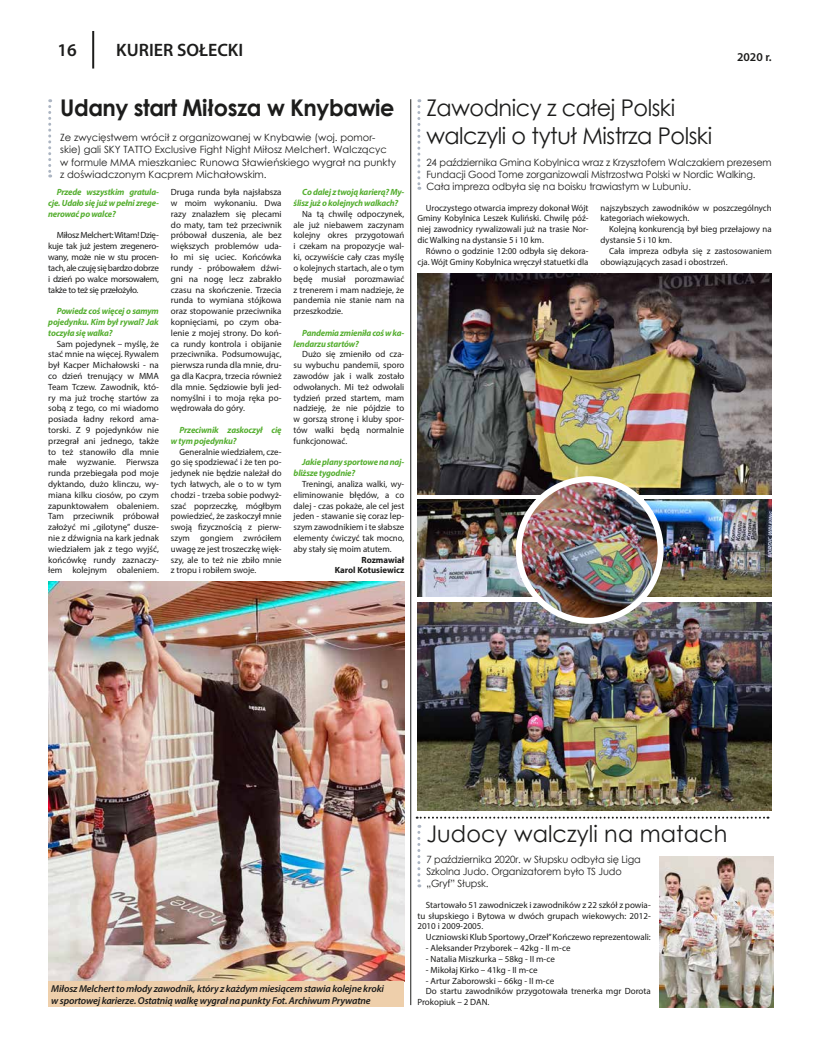
<style>
.page{position:relative;width:820px;height:1049px;background:#fff}
.page>*{position:absolute;margin:0;border:0;box-sizing:border-box;transform-origin:0 0}
.t1{font:23px/27.6px "Century Gothic";letter-spacing:-.02em;color:#1c1c1b}
.t2{font:700 23px "Century Gothic";letter-spacing:-.02em;color:#1c1c1b}
.t3{font:23px "Century Gothic";letter-spacing:.005em;color:#1c1c1b}
.t4{font:600 18px "Myriad Pro";color:#1c1c1b}
.t5{font:600 12px "Myriad Pro";color:#1c1c1b}
.t6{font:10px/12px "Century Gothic";letter-spacing:-.01em;color:#1c1c1b}
.t7{font:italic 600 10px/12px "Myriad Pro";letter-spacing:-.015em;color:#1c1c1b}
.t8{font:9px/10.8px "Myriad Pro";color:#1c1c1b;text-align:justify}
.t9{font:italic 700 9px/10.8px "Myriad Pro";letter-spacing:-.02em;color:#56af31}
.t10{font:700 9px/10.8px "Myriad Pro";color:#1c1c1b;text-align:right}
</style>
<div class="page">
<hr style="left:92px;top:31px;width:2px;height:38px;background:#1c1c1b">
<svg style="left:417px;top:825px;width:3px;height:62px"></svg>
<svg style="left:417px;top:99px;width:3px;height:91px"></svg>
<svg style="left:48px;top:99px;width:3px;height:78px"></svg>
<img style="left:48px;top:582px;width:356px;height:399px">
<div style="left:48px;top:981px;width:356px;height:25px;background:#eecfab"></div>
<img style="left:659px;top:856px;width:114px;height:152px">
<hr style="left:410px;top:99px;width:1px;height:906px;background:#1c1c1b">
<img style="left:417px;top:602px;width:354px;height:209px">
<img style="left:417px;top:274px;width:354px;height:220px">
<img style="left:417px;top:500px;width:101px;height:97px">
<svg style="left:416px;top:817px;width:352px;height:2px"></svg>
<img style="left:660px;top:500px;width:111px;height:97px">
<img style="left:518px;top:479px;width:142px;height:139px">
<div style="left:515px;top:476px;width:148px;height:148px;border:6px solid #fff;border-radius:50%"></div>
<h2 class="t4" style="left:57px;top:39px;width:21px">16</h2>
<h2 class="t4" style="left:116px;top:39px;width:128px">KURIER SOŁECKI</h2>
<h3 class="t5" style="left:736px;top:50px;width:36px">2020 r.</h3>
<h1 class="t2" style="left:60px;top:91px;width:335px">Udany start Miłosza w Knybawie</h1>
<p class="t6" style="left:60px;top:132px;width:337px">Ze zwycięstwem wrócił z organizowanej w Knybawie (woj. pomor&shy;skie) gali SKY TATTO Exclusive Fight Night Miłosz Melchert. Walczącyc w formule MMA mieszkaniec Runowa Sławieńskiego wygrał na punkty z doświadczonym Kacprem Michałowskim.</p>
<p class="t9" style="left:48px;top:187px;width:112px;text-align:justify;text-indent:9px">Przede wszystkim gratula&shy;cje. Udało się już w pełni zrege&shy;nerować po walce?</p>
<p class="t8" style="left:48px;top:230px;width:112px;text-indent:9px">Miłosz Melchert: Witam! Dzię&shy;kuje tak już jestem zregenero&shy;wany, może nie w stu procen&shy;tach, ale czuję się bardzo dobrze i dzień po walce morsowałem, także to też się przełożyło.</p>
<p class="t9" style="left:48px;top:305px;width:112px;text-align:justify;text-indent:9px">Powiedz coś więcej o samym pojedynku. Kim był rywal? Jak toczyła się walka?</p>
<p class="t8" style="left:48px;top:338px;width:112px;text-indent:9px">Sam pojedynek – myślę, że stać mnie na więcej. Rywalem był Kacper Michałowski - na co dzień trenujący w MMA Team Tczew. Zawodnik, któ&shy;ry ma już trochę startów za sobą z tego, co mi wiadomo posiada ładny rekord ama&shy;torski. Z 9 pojedynków nie przegrał ani jednego, także to też stanowiło dla mnie małe wyzwanie. Pierwsza runda przebiegała pod moje dyktando, dużo klinczu, wy&shy;miana kilku ciosów, po czym zapunktowałem obaleniem.<br>Tam przeciwnik próbował założyć mi „gilotynę” dusze&shy;nie z dźwignia na kark jednak wiedziałem jak z tego wyjść, końcówkę rundy zaznaczy&shy;łem kolejnym obaleniem.</p>
<p class="t8" style="left:171px;top:187px;width:112px">Druga runda była najsłabsza w moim wykonaniu. Dwa razy znalazłem się plecami do maty, tam też przeciwnik próbował duszenia, ale bez większych problemów uda&shy;ło mi się uciec. Końcówka rundy - próbowałem dźwi&shy;gni na nogę lecz zabrakło czasu na skończenie. Trzecia runda to wymiana stójkowa oraz stopowanie przeciwnika kopnięciami, po czym oba&shy;lenie z mojej strony. Do koń&shy;ca rundy kontrola i obijanie przeciwnika. Podsumowując, pierwsza runda dla mnie, dru&shy;ga dla Kacpra, trzecia również dla mnie. Sędziowie byli jed&shy;nomyślni i to moja ręka po&shy;wędrowała do góry.</p>
<p class="t9" style="left:171px;top:424px;width:112px;text-indent:9px">Przeciwnik zaskoczył cię w tym pojedynku?</p>
<p class="t8" style="left:171px;top:446px;width:112px;text-indent:9px">Generalnie wiedziałem, cze&shy;go się spodziewać i że ten po&shy;jedynek nie będzie należał do tych łatwych, ale o to w tym chodzi - trzeba sobie podwyż&shy;szać poprzeczkę, mógłbym powiedzieć, że zaskoczył mnie swoją fizycznością z pierw&shy;szym gongiem zwróciłem uwagę ze jest troszeczkę więk&shy;szy, ale to też nie zbiło mnie z tropu i robiłem swoje.</p>
<p class="t9" style="left:293px;top:187px;width:112px;text-indent:9px">Co dalej z twoją karierą? My&shy;ślisz już o kolejnych walkach?</p>
<p class="t8" style="left:293px;top:208px;width:112px;text-indent:9px">Na tą chwilę odpoczynek, ale już niebawem zaczynam kolejny okres przygotowań i czekam na propozycje wal&shy;ki, oczywiście cały czas myślę o kolejnych startach, ale o tym będę musiał porozmawiać z trenerem i mam nadzieje, że pandemia nie stanie nam na przeszkodzie.</p>
<p class="t9" style="left:293px;top:327px;width:112px;text-indent:9px">Pandemia zmieniła coś w ka&shy;lendarzu startów?</p>
<p class="t8" style="left:293px;top:349px;width:112px;text-indent:9px">Dużo się zmieniło od cza&shy;su wybuchu pandemii, sporo zawodów jak i walk zostało odwołanych. Mi też odwołali tydzień przed startem, mam nadzieję, że nie pójdzie to w gorszą stronę i kluby spor&shy;tów walki będą normalnie funkcjonować.</p>
<p class="t9" style="left:293px;top:457px;width:112px;text-indent:9px">Jakie plany sportowe na naj&shy;bliższe tygodnie?</p>
<p class="t8" style="left:293px;top:478px;width:112px;text-indent:9px">Treningi, analiza walki, wy&shy;eliminowanie błędów, a co dalej - czas pokaże, ale cel jest jeden - stawanie się coraz lep&shy;szym zawodnikiem i te słabsze elementy ćwiczyć tak mocno, aby stały się moim atutem.</p>
<p class="t10" style="left:334px;top:554px;width:71px">Rozmawiał<br>Karol Kotusiewicz</p>
<h1 class="t1" style="left:426px;top:94px;width:287px">Zawodnicy z całej Polski walczyli o tytuł Mistrza Polski</h1>
<p class="t6" style="left:426px;top:156px;width:347px">24 października Gmina Kobylnica wraz z Krzysztofem Walczakiem prezesem<br>Fundacji Good Tome zorganizowali Mistrzostwa Polski w Nordic Walking.<br>Cała impreza odbyła się na boisku trawiastym w Lubuniu.</p>
<p class="t8" style="left:417px;top:202px;width:173px;text-indent:9px">Uroczystego otwarcia imprezy dokonał Wójt Gminy Kobylnica Leszek Kuliński. Chwilę póź&shy;niej zawodnicy rywalizowali już na trasie Nor&shy;dic Walking na dystansie 5 i 10 km.</p>
<p class="t8" style="left:417px;top:245px;width:173px;text-align:right">Równo o godzinie 12:00 odbyła się dekora&shy;cja. Wójt Gminy Kobylnica wręczył statuetki dla</p>
<p class="t8" style="left:600px;top:202px;width:173px">najszybszych zawodników w poszczególnych kategoriach wiekowych.</p>
<p class="t8" style="left:600px;top:224px;width:173px;text-indent:9px">Kolejną konkurencją był bieg przełajowy na dystansie 5 i 10 km.</p>
<p class="t8" style="left:600px;top:245px;width:173px;text-indent:9px">Cała impreza odbyła się z zastosowaniem obowiązujących zasad i obostrzeń.</p>
<p class="t7" style="left:51px;top:982px;width:334px">Miłosz Melchert to młody zawodnik, który z każdym miesiącem stawia kolejne kroki w sportowej karierze. Ostatnią walkę wygrał na punkty Fot. Archiwum Prywatne</p>
<h1 class="t3" style="left:426px;top:818px;width:302px">Judocy walczyli na matach</h1>
<p class="t6" style="left:426px;top:853px;width:216px">7 października 2020r. w Słupsku odbyła się Liga<br>Szkolna Judo. Organizatorem było TS Judo „Gryf” Słupsk.</p>
<p class="t8" style="left:417px;top:899px;width:235px;text-indent:9px">Startowało 51 zawodniczek i zawodników z 22 szkół z powia&shy;tu słupskiego i Bytowa w dwóch grupach wiekowych: 2012- 2010 i 2009-2005.</p>
<p class="t8" style="left:426px;top:932px;width:226px">Uczniowski Klub Sportowy „Orzeł” Kończewo reprezentowali:</p>
<p class="t8" style="left:426px;top:942px;width:146px">- Aleksander Przyborek – 42kg - II m-ce</p>
<p class="t8" style="left:426px;top:953px;width:130px">- Natalia Miszkurka – 58kg - II m-ce</p>
<p class="t8" style="left:426px;top:964px;width:113px">- Mikołaj Kirko – 41kg - II m-ce</p>
<p class="t8" style="left:426px;top:975px;width:130px">- Artur Zaborowski – 66kg - II m-ce</p>
<p class="t8" style="left:426px;top:986px;width:226px">Do startu zawodników przygotowała trenerka mgr Dorota</p>
<p class="t8" style="left:417px;top:996px;width:74px">Prokopiuk – 2 DAN.</p>
</div>
